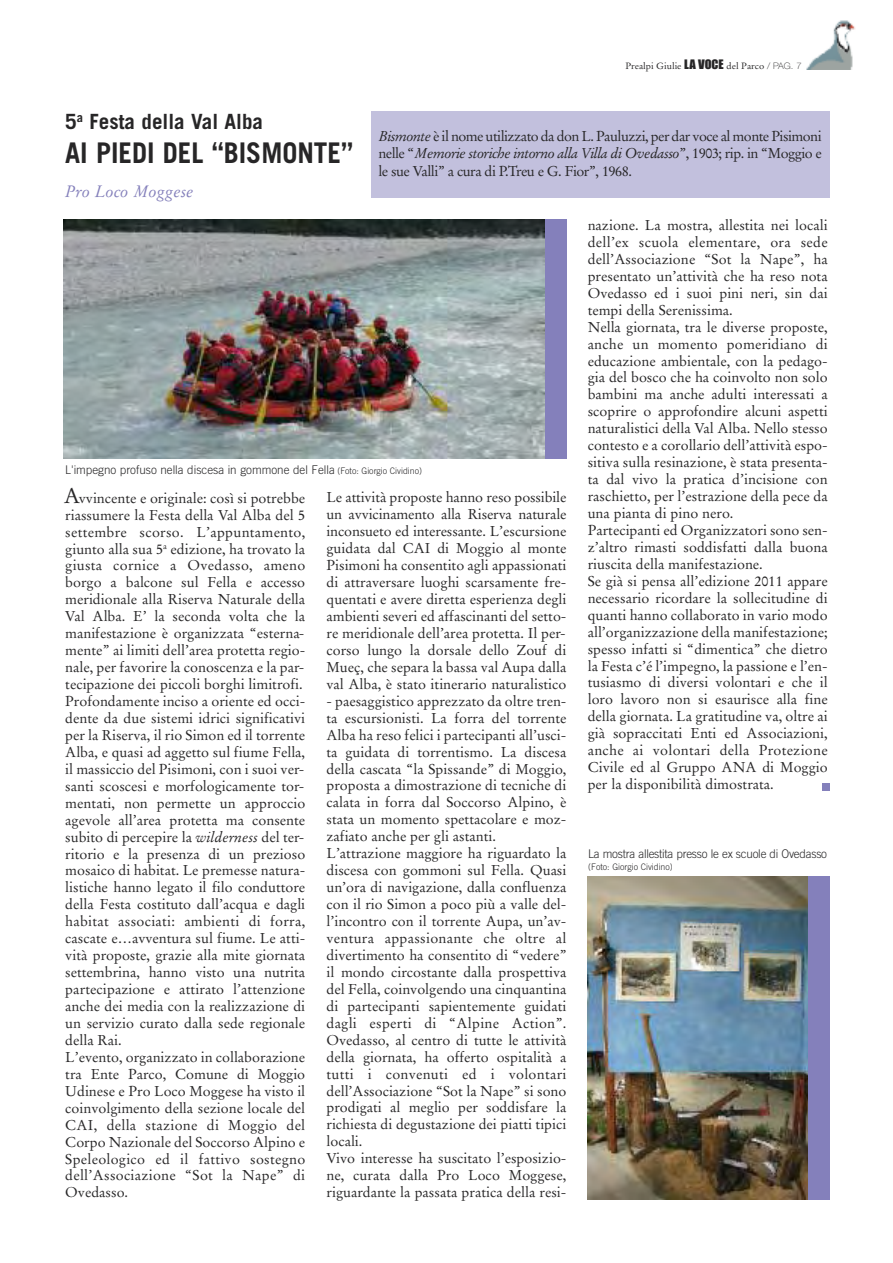
<style>
.page{position:relative;width:893px;height:1263px;background:#fff}
.page>*{position:absolute;margin:0;border:0;box-sizing:border-box;transform-origin:0 0}
.t1{font:700 28.5px "Trade Gothic";color:#272627;scale:.95 1}
.t2{font:21.15px "Stempel Garamond";color:#272627}
.t3{font:700 21px "Trade Gothic";color:#272627}
.t4{font:italic 16.5px "Stempel Garamond";color:#8480bb}
.t5{font:14.25px/17px "Stempel Garamond";color:#272627}
.t6{font:300 12px "Trade Gothic";color:#272627}
.t7{font:300 12px "Trade Gothic";letter-spacing:-.02em;color:#272627}
.t8{font:9px "Stempel Garamond";color:#272627;scale:1.05 1}
.t9{font:300 9px "Trade Gothic";color:#272627}
.s1{font-family:"Impact";font-size:12px}
.s2{font-family:"Helvetica Neue";font-weight:100}
.s3{font-style:italic}
.s4{font-size:9px}
</style>
<div class="page">
<img style="left:806px;top:20px;width:49px;height:50px">
<div style="left:371px;top:111px;width:458px;height:87px;background:#c2c0dd"></div>
<img style="left:64px;top:219px;width:481px;height:239px">
<img style="left:588px;top:876px;width:220px;height:323px">
<div style="left:545px;top:219px;width:21px;height:239px;background:#8480bb"></div>
<div style="left:808px;top:876px;width:21px;height:323px;background:#8480bb"></div>
<div style="left:822px;top:783px;width:7px;height:7px;background:#8480bb"></div>
<h3 class="t3" style="left:65px;top:114px;width:199px">5<sup>a</sup> Festa della Val Alba</h3>
<h1 class="t1" style="left:65px;top:142px;width:304px">AI PIEDI DEL “BISMONTE”</h1>
<p class="t4" style="left:65px;top:184px;width:130px">Pro Loco Moggese</p>
<p class="t8" style="left:625px;top:62px;width:169px">Prealpi Giulie <span class="s1">LA VOCE</span> del Parco <span class="s2">/ PAG. 7</span></p>
<p class="t5" style="left:378px;top:129px;width:445px;text-align:justify"><span class="s3">Bismonte</span> è il nome utilizzato da don L. Pauluzzi, per dar voce al monte Pisimoni nelle “<span class="s3">Memorie storiche intorno alla Villa di Ovedasso</span>”, 1903; rip. in “Moggio e le sue Valli” a cura di P.Treu e G. Fior”, 1968.</p>
<p class="t6" style="left:65px;top:465px;width:358px">L'impegno profuso nella discesa in gommone del Fella <span class="s4">(Foto: Giorgio Cividino)</span></p>
<h2 class="t2" style="left:64px;top:486px;width:18px">A</h2>
<p class="t5" style="left:65px;top:491px;width:242px;text-indent:13px">vvincente e originale: così si potrebbe riassumere la Festa della Val Alba del 5 settembre scorso. L’appuntamento, giunto alla sua 5<sup>a</sup> edizione, ha trovato la giusta cornice a Ovedasso, ameno borgo a balcone sul Fella e accesso meridionale alla Riserva Naturale della Val Alba. E’ la seconda volta che la manifestazione è organizzata “esterna&shy;mente” ai limiti dell’area protetta regio&shy;nale, per favorire la conoscenza e la par&shy;tecipazione dei piccoli borghi limitrofi.<br>Profondamente inciso a oriente ed occi&shy;dente da due sistemi idrici significativi per la Riserva, il rio Simon ed il torrente Alba, e quasi ad aggetto sul fiume Fella, il massiccio del Pisimoni, con i suoi ver&shy;santi scoscesi e morfologicamente tor&shy;mentati, non permette un approccio agevole all’area protetta ma consente subito di percepire la <span class="s3">wilderness</span> del ter&shy;ritorio e la presenza di un prezioso mosaico di habitat. Le premesse natura&shy;listiche hanno legato il filo conduttore della Festa costituto dall’acqua e dagli habitat associati: ambienti di forra, cascate e…avventura sul fiume. Le atti&shy;vità proposte, grazie alla mite giornata settembrina, hanno visto una nutrita partecipazione e attirato l’attenzione anche dei media con la realizzazione di un servizio curato dalla sede regionale della Rai.<br>L’evento, organizzato in collaborazione tra Ente Parco, Comune di Moggio Udinese e Pro Loco Moggese ha visto il coinvolgimento della sezione locale del CAI, della stazione di Moggio del Corpo Nazionale del Soccorso Alpino e Speleologico ed il fattivo sostegno dell’Associazione “Sot la Nape” di Ovedasso.</p>
<p class="t5" style="left:326px;top:490px;width:241px;text-align:justify">Le attività proposte hanno reso possibile un avvicinamento alla Riserva naturale inconsueto ed interessante. L’escursione guidata dal CAI di Moggio al monte Pisimoni ha consentito agli appassionati di attraversare luoghi scarsamente fre&shy;quentati e avere diretta esperienza degli ambienti severi ed affascinanti del setto&shy;re meridionale dell’area protetta. Il per&shy;corso lungo la dorsale dello Zouf di Mueç, che separa la bassa val Aupa dalla val Alba, è stato itinerario naturalistico</p>
<p class="t5" style="left:326px;top:694px;width:242px">- paesaggistico apprezzato da oltre tren&shy;ta escursionisti. La forra del torrente Alba ha reso felici i partecipanti all’usci&shy;ta guidata di torrentismo. La discesa della cascata “la Spissande” di Moggio, proposta a dimostrazione di tecniche di calata in forra dal Soccorso Alpino, è stata un momento spettacolare e moz&shy;zafiato anche per gli astanti.<br>L’attrazione maggiore ha riguardato la discesa con gommoni sul Fella. Quasi un’ora di navigazione, dalla confluenza con il rio Simon a poco più a valle del&shy;l’incontro con il torrente Aupa, un’av&shy;ventura appassionante che oltre al divertimento ha consentito di “vedere” il mondo circostante dalla prospettiva del Fella, coinvolgendo una cinquantina di partecipanti sapientemente guidati dagli esperti di “Alpine Action”.<br>Ovedasso, al centro di tutte le attività della giornata, ha offerto ospitalità a tutti i convenuti ed i volontari dell’Associazione “Sot la Nape” si sono prodigati al meglio per soddisfare la richiesta di degustazione dei piatti tipici locali.<br>Vivo interesse ha suscitato l’esposizio&shy;ne, curata dalla Pro Loco Moggese, riguardante la passata pratica della resi-</p>
<p class="t5" style="left:588px;top:218px;width:242px">nazione. La mostra, allestita nei locali dell’ex scuola elementare, ora sede dell’Associazione “Sot la Nape”, ha presentato un’attività che ha reso nota Ovedasso ed i suoi pini neri, sin dai tempi della Serenissima.<br>Nella giornata, tra le diverse proposte, anche un momento pomeridiano di educazione ambientale, con la pedago&shy;gia del bosco che ha coinvolto non solo bambini ma anche adulti interessati a scoprire o approfondire alcuni aspetti naturalistici della Val Alba. Nello stesso contesto e a corollario dell’attività espo&shy;sitiva sulla resinazione, è stata presenta&shy;ta dal vivo la pratica d’incisione con raschietto, per l’estrazione della pece da una pianta di pino nero.<br>Partecipanti ed Organizzatori sono sen&shy;z’altro rimasti soddisfatti dalla buona riuscita della manifestazione.<br>Se già si pensa all’edizione 2011 appare necessario ricordare la sollecitudine di quanti hanno collaborato in vario modo all’organizzazione della manifestazione; spesso infatti si “dimentica” che dietro la Festa c’é l’impegno, la passione e l’en&shy;tusiasmo di diversi volontari e che il loro lavoro non si esaurisce alla fine della giornata. La gratitudine va, oltre ai già sopraccitati Enti ed Associazioni, anche ai volontari della Protezione Civile ed al Gruppo ANA di Moggio per la disponibilità dimostrata.</p>
<p class="t7" style="left:588px;top:849px;width:240px">La mostra allestita presso le ex scuole di Ovedasso</p>
<p class="t9" style="left:588px;top:863px;width:86px">(Foto: Giorgio Cividino)</p>
</div>
